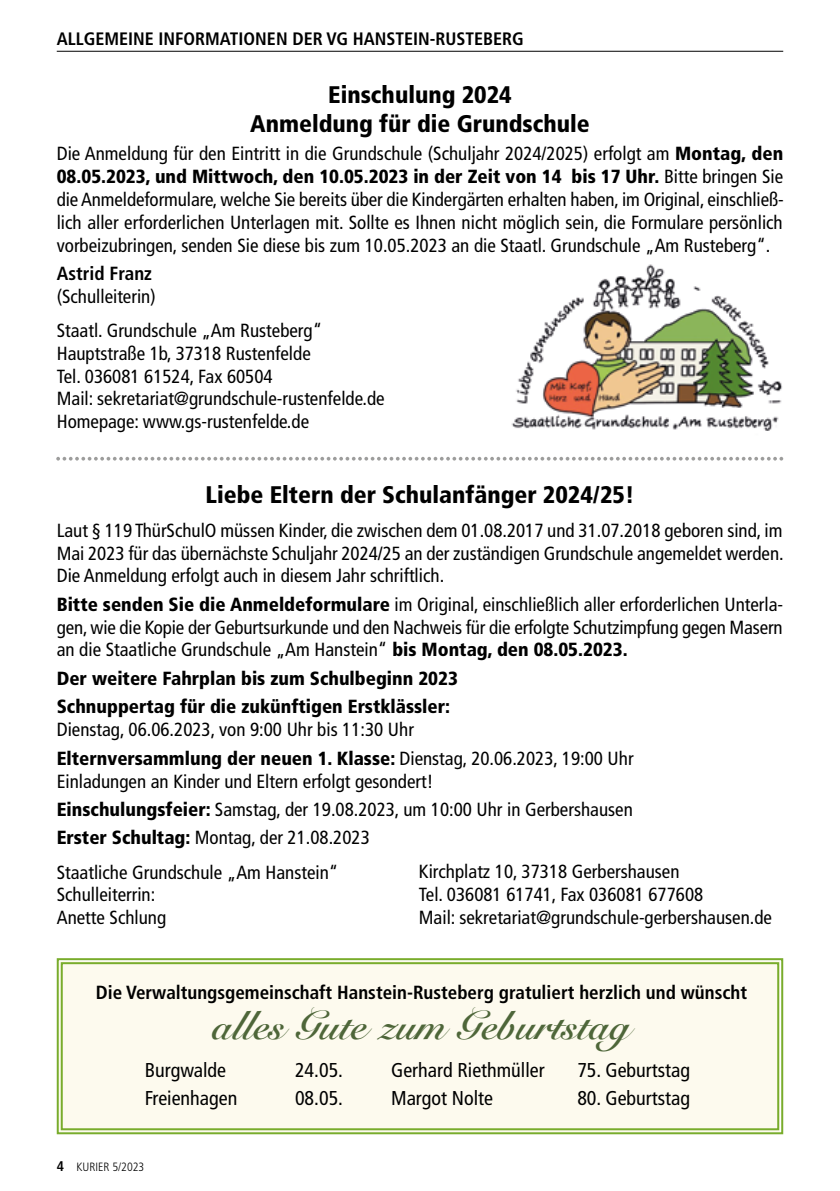
<style>
.page{position:relative;width:840px;height:1191px;background:#fff}
.page>*{position:absolute;margin:0;border:0;box-sizing:border-box;transform-origin:0 0}
.t1{font:700 40px "Snell Roundhand";color:#4e6639}
.t2{font:900 condensed 24px/28.8px "Frutiger LT Std";color:#000;text-align:center}
.t3{font:condensed 20px "Frutiger LT Std";color:#000}
.t4{font:condensed 19px/22.8px "Frutiger LT Std";color:#000}
.t5{font:700 condensed 19px "Frutiger LT Std";color:#000}
.t6{font:900 condensed 19px/28.4px "Frutiger LT Std";color:#000}
.t7{font:700 condensed 18px "Frutiger LT Std";color:#000}
.t8{font:300 condensed 12px "Frutiger LT Std";color:#000}
.s1{font-weight:900}
.s2{font-weight:700;font-size:14px}
</style>
<div class="page">
<hr style="left:57px;top:51px;width:725px;height:1px;background:#000">
<svg style="left:56px;top:457px;width:726px;height:3px"></svg>
<img style="left:511px;top:264px;width:271px;height:167px">
<div style="left:56px;top:958px;width:727px;height:177px;background:#fdfaee"></div>
<div style="left:61px;top:962px;width:717px;height:168px;border:2px solid #79ac2c"></div>
<p class="t7" style="left:57px;top:28px;width:468px">ALLGEMEINE INFORMATIONEN DER VG HANSTEIN-RUSTEBERG</p>
<p class="t2" style="left:250px;top:80px;width:341px">Einschulung 2024<br>Anmeldung für die Grundschule</p>
<p class="t4" style="left:57px;top:142px;width:728px;text-align:justify">Die Anmeldung für den Eintritt in die Grundschule (Schuljahr 2024/2025) erfolgt am <span class="s1">Montag, den 08.05.2023, und Mittwoch, den 10.05.2023 in der Zeit von 14 bis 17 Uhr.</span> Bitte bringen Sie die Anmeldeformulare, welche Sie bereits über die Kindergärten erhalten haben, im Original, einschließ&shy;lich aller erforderlichen Unterlagen mit. Sollte es Ihnen nicht möglich sein, die Formulare persönlich vorbeizubringen, senden Sie diese bis zum 10.05.2023 an die Staatl. Grundschule „Am Rusteberg“.</p>
<p class="t5" style="left:57px;top:262px;width:97px">Astrid Franz</p>
<p class="t4" style="left:57px;top:279px;width:267px;line-height:34.2px">(Schulleiterin)<br>Staatl. Grundschule „Am Rusteberg“</p>
<p class="t4" style="left:57px;top:342px;width:329px">Hauptstraße 1b, 37318 Rustenfelde<br>Tel. 036081 61524, Fax 60504<br>Mail: sekretariat@grundschule-rustenfelde.de Homepage: www.gs-rustenfelde.de</p>
<p class="t2" style="left:205px;top:480px;width:430px">Liebe Eltern der Schulanfänger 2024/25!</p>
<p class="t4" style="left:57px;top:519px;width:728px;text-align:justify">Laut § 119 ThürSchulO müssen Kinder, die zwischen dem 01.08.2017 und 31.07.2018 geboren sind, im Mai 2023 für das übernächste Schuljahr 2024/25 an der zuständigen Grundschule angemeldet werden.<br>Die Anmeldung erfolgt auch in diesem Jahr schriftlich.</p>
<p class="t4" style="left:57px;top:593px;width:727px;text-align:justify"><span class="s1">Bitte senden Sie die Anmeldeformulare</span> im Original, einschließlich aller erforderlichen Unterla&shy;gen, wie die Kopie der Geburtsurkunde und den Nachweis für die erfolgte Schutzimpfung gegen Masern an die Staatliche Grundschule „Am Hanstein“ <span class="s1">bis Montag, den 08.05.2023.</span></p>
<p class="t6" style="left:57px;top:664px;width:402px">Der weitere Fahrplan bis zum Schulbeginn 2023<br>Schnuppertag für die zukünftigen Erstklässler:</p>
<p class="t4" style="left:57px;top:715px;width:578px;line-height:28.4px">Dienstag, 06.06.2023, von 9:00 Uhr bis 11:30 Uhr<br><span class="s1">Elternversammlung der neuen 1. Klasse:</span> Dienstag, 20.06.2023, 19:00 Uhr</p>
<p class="t4" style="left:57px;top:767px;width:577px;line-height:28.4px">Einladungen an Kinder und Eltern erfolgt gesondert!<br><span class="s1">Einschulungsfeier:</span> Samstag, der 19.08.2023, um 10:00 Uhr in Gerbershausen<br><span class="s1">Erster Schultag:</span> Montag, der 21.08.2023</p>
<p class="t4" style="left:57px;top:860px;width:283px">Staatliche Grundschule „Am Hanstein“<br>Schulleiterrin:<br>Anette Schlung</p>
<p class="t4" style="left:418px;top:860px;width:354px">Kirchplatz 10, 37318 Gerbershausen<br>Tel. 036081 61741, Fax 036081 677608<br>Mail: sekretariat@grundschule-gerbershausen.de</p>
<p class="t5" style="left:96px;top:980px;width:652px">Die Verwaltungsgemeinschaft Hanstein-Rusteberg gratuliert herzlich und wünscht</p>
<h1 class="t1" style="left:212px;top:991px;width:419px">alles Gute zum Geburtstag</h1>
<p class="t3" style="left:145px;top:1058px;width:83px">Burgwalde</p>
<p class="t3" style="left:295px;top:1058px;width:49px">24.05.</p>
<p class="t3" style="left:391px;top:1058px;width:155px">Gerhard Riethmüller</p>
<p class="t3" style="left:577px;top:1058px;width:114px">75. Geburtstag</p>
<p class="t3" style="left:145px;top:1086px;width:94px">Freienhagen</p>
<p class="t3" style="left:295px;top:1086px;width:49px">08.05.</p>
<p class="t3" style="left:391px;top:1086px;width:103px">Margot Nolte</p>
<p class="t3" style="left:577px;top:1086px;width:114px">80. Geburtstag</p>
<p class="t8" style="left:57px;top:1159px;width:89px"><span class="s2">4</span> KURIER 5/2023</p>
</div>
